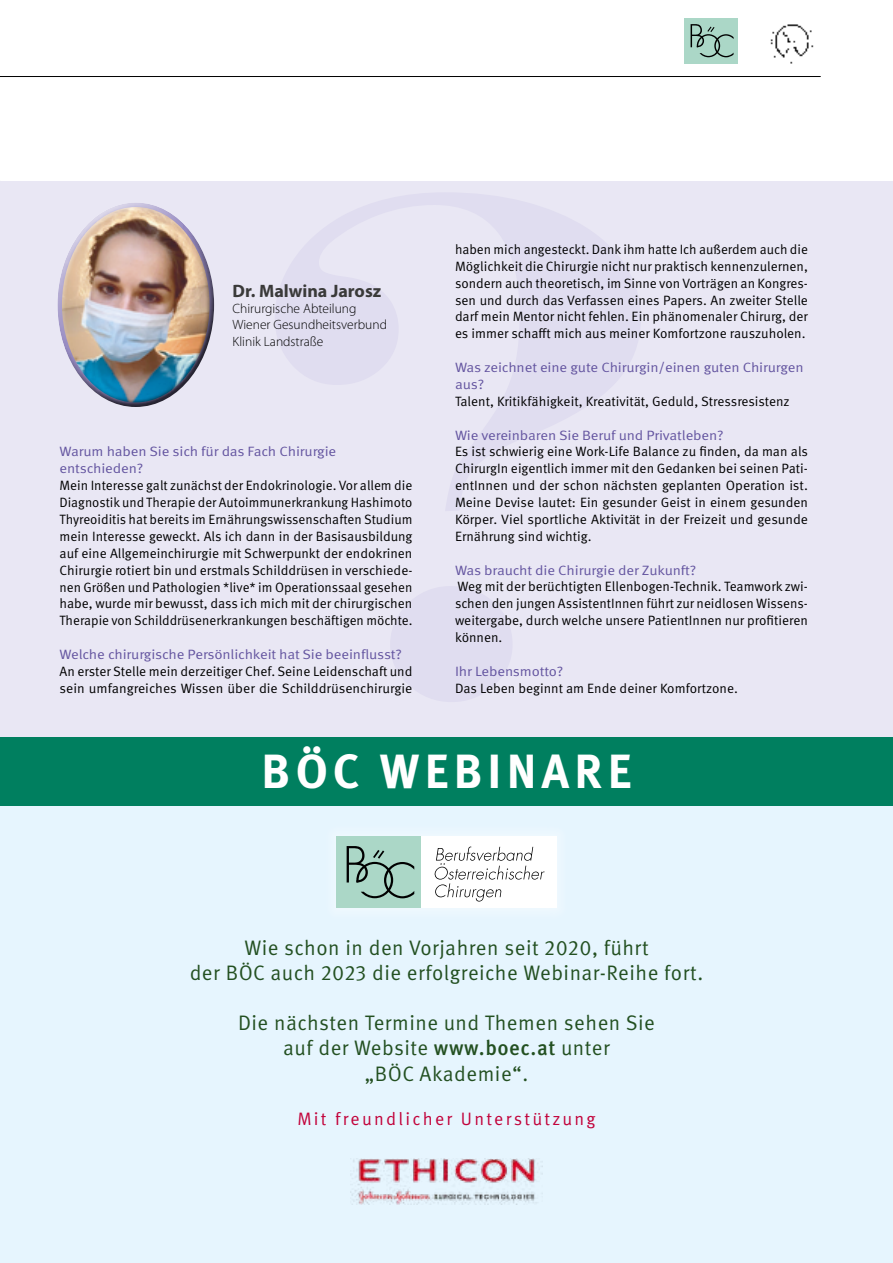
<style>
.page{position:relative;width:893px;height:1263px;background:#fff}
.page>*{position:absolute;margin:0;border:0;box-sizing:border-box;transform-origin:0 0}
.grafik{font:700 48px "Meta OT";letter-spacing:.11em;color:#fff}
.grafik-2{font:21px/25.2px "Meta OT";letter-spacing:.025em;color:#235021;text-align:center}
.grafik-3{font:18px "Meta OT";letter-spacing:.13em;color:#c2033b}
.Subline{font:700 18px "Myriad Pro";color:#3a3a39}
.Interview_2{font:13.5px/16.8px "Meta OT";color:#000;text-align:justify}
.Interview_1{font:13.5px/16.8px "Meta OT";letter-spacing:-.01em;color:#6455a0;scale:1.1 1}
.Bildtext{font:300 13.5px "Myriad Pro";color:#000}
.s1{font-weight:500}
</style>
<div class="page">
<div style="left:684px;top:18px;width:54px;height:46px;background:#abd7c7"></div>
<svg style="left:691px;top:24px;width:43px;height:33px"></svg>
<img style="left:770px;top:24px;width:44px;height:40px">
<div style="left:0;top:181px;width:893px;height:562px;background:#e9e7f4"></div>
<div style="left:48px;top:194px;width:155px;height:173px;background:#fff;opacity:.75"></div>
<div style="left:62px;top:225px;width:161px;height:183px;background:#000;opacity:.75"></div>
<div style="left:0;top:751px;width:893px;height:512px;background:#e6f5fe"></div>
<div style="left:0;top:737px;width:893px;height:68px;background:#007f5f"></div>
<div style="left:326px;top:826px;width:242px;height:93px;background:#ebf7fe"></div>
<div style="left:337px;top:836px;width:219px;height:72px;background:#fff"></div>
<svg style="left:434px;top:846px;width:111px;height:55px"></svg>
<div style="left:337px;top:836px;width:84px;height:72px;background:#abd7c7"></div>
<svg style="left:347px;top:846px;width:67px;height:52px"></svg>
<img style="left:352px;top:1158px;width:190px;height:46px">
<hr style="left:0;top:76px;width:821px;height:1px;background:#000">
<p class="Subline" style="left:232px;top:279px;width:150px">Dr. Malwina Jarosz</p>
<p class="Bildtext" style="left:232px;top:301px;width:126px">Chirurgische Abteilung</p>
<p class="Bildtext" style="left:232px;top:317px;width:156px">Wiener Gesundheitsverbund</p>
<p class="Bildtext" style="left:232px;top:333px;width:92px">Klinik Landstraße</p>
<p class="Interview_1" style="left:60px;top:444px;width:253px">Warum haben Sie sich für das Fach Chirurgie entschieden?</p>
<p class="Interview_2" style="left:60px;top:478px;width:354px">Mein Interesse galt zunächst der Endokrinologie. Vor allem die Diagnostik und Therapie der Autoimmunerkrankung Hashimoto Thyreoiditis hat bereits im Ernährungswissenschaften Studium mein Interesse geweckt. Als ich dann in der Basisausbildung auf eine Allgemeinchirurgie mit Schwerpunkt der endokrinen Chirurgie rotiert bin und erstmals Schilddrüsen in verschiede&shy;nen Größen und Pathologien *live* im Operationssaal gesehen habe, wurde mir bewusst, dass ich mich mit der chirurgischen Therapie von Schilddrüsenerkrankungen beschäftigen möchte.</p>
<p class="Interview_1" style="left:60px;top:646px;width:313px">Welche chirurgische Persönlichkeit hat Sie beeinflusst?</p>
<p class="Interview_2" style="left:60px;top:663px;width:354px">An erster Stelle mein derzeitiger Chef. Seine Leidenschaft und sein umfangreiches Wissen über die Schilddrüsenchirurgie</p>
<p class="Interview_2" style="left:455px;top:241px;width:354px">haben mich angesteckt. Dank ihm hatte Ich außerdem auch die Möglichkeit die Chirurgie nicht nur praktisch kennenzulernen, sondern auch theoretisch, im Sinne von Vorträgen an Kongres&shy;sen und durch das Verfassen eines Papers. An zweiter Stelle darf mein Mentor nicht fehlen. Ein phänomenaler Chirurg, der es immer schafft mich aus meiner Komfortzone rauszuholen.</p>
<p class="Interview_1" style="left:455px;top:359px;width:318px">Was zeichnet eine gute Chirurgin/einen guten Chirurgen aus?</p>
<p class="Interview_2" style="left:455px;top:393px;width:336px">Talent, Kritikfähigkeit, Kreativität, Geduld, Stressresistenz</p>
<p class="Interview_1" style="left:455px;top:427px;width:246px">Wie vereinbaren Sie Beruf und Privatleben?</p>
<p class="Interview_2" style="left:455px;top:444px;width:355px">Es ist schwierig eine Work-Life Balance zu finden, da man als ChirurgIn eigentlich immer mit den Gedanken bei seinen Pati&shy;entInnen und der schon nächsten geplanten Operation ist.<br>Meine Devise lautet: Ein gesunder Geist in einem gesunden Körper. Viel sportliche Aktivität in der Freizeit und gesunde Ernährung sind wichtig.</p>
<p class="Interview_1" style="left:455px;top:562px;width:221px">Was braucht die Chirurgie der Zukunft?</p>
<p class="Interview_2" style="left:455px;top:579px;width:354px">Weg mit der berüchtigten Ellenbogen-Technik. Teamwork zwi&shy;schen den jungen AssistentInnen führt zur neidlosen Wissens&shy;weitergabe, durch welche unsere PatientInnen nur profitieren können.</p>
<p class="Interview_1" style="left:455px;top:663px;width:100px">Ihr Lebensmotto?</p>
<p class="Interview_2" style="left:455px;top:680px;width:284px">Das Leben beginnt am Ende deiner Komfortzone.</p>
<p class="grafik" style="left:261px;top:741px;width:372px">BÖC WEBINARE</p>
<p class="grafik-2" style="left:190px;top:935px;width:515px">Wie schon in den Vorjahren seit 2020, führt<br>der BÖC auch 2023 die erfolgreiche Webinar-Reihe fort.</p>
<p class="grafik-2" style="left:238px;top:1011px;width:418px">Die nächsten Termine und Themen sehen Sie auf der Website <span class="s1">www.boec.at</span> unter<br>„BÖC Akademie“.</p>
<p class="grafik-3" style="left:297px;top:1108px;width:300px">Mit freundlicher Unterstützung</p>
</div>
